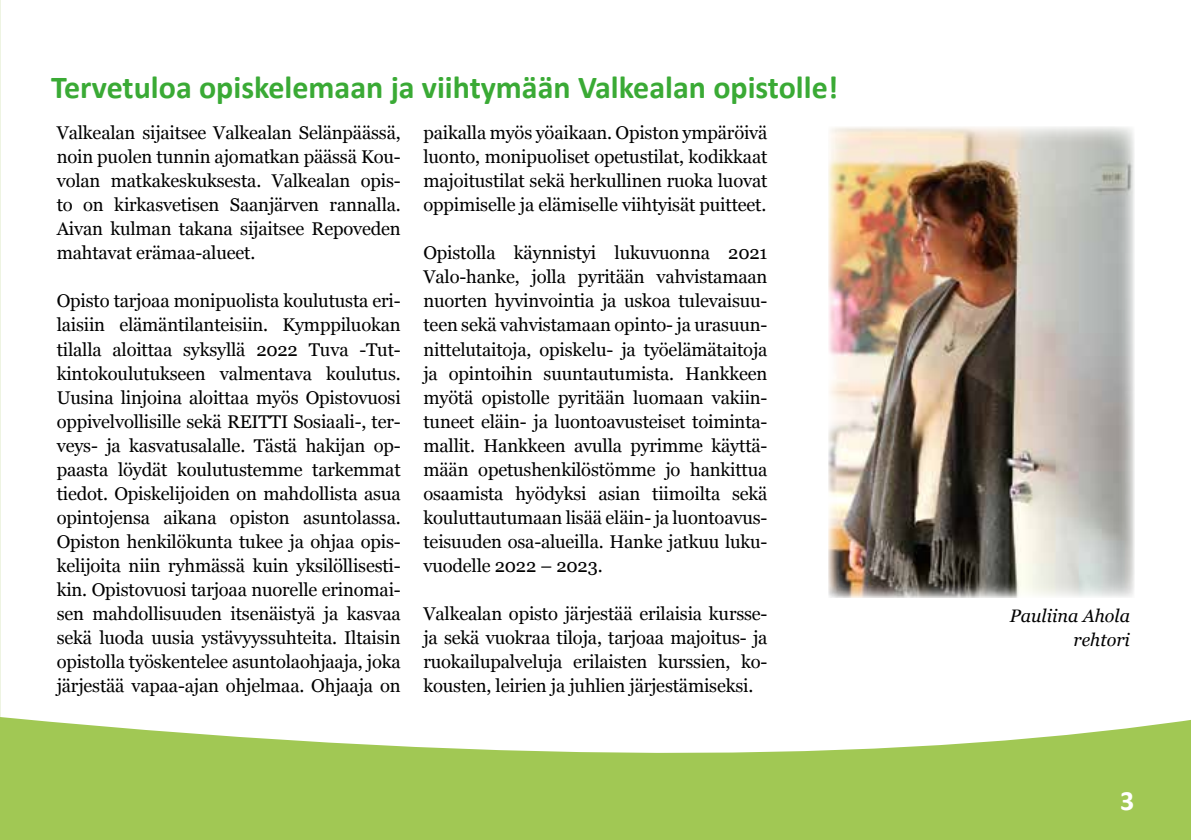
<style>
.page{position:relative;width:1191px;height:840px;background:#fff}
.page>*{position:absolute;margin:0;border:0;box-sizing:border-box;transform-origin:0 0}
.t1{font:700 32px "Calibri";color:#3aaa35}
.t2{font:700 28px "Calibri";color:#fff}
.t3{font:18.4px/24px "Georgia";letter-spacing:-.01em;color:#000;text-align:justify}
.t4{font:italic 18px/24px "Georgia";color:#000;text-align:right}
</style>
<div class="page">
<hr style="left:0;top:0;width:1px;height:839px;background:#eef4e2">
<img style="left:828px;top:127px;width:306px;height:470px">
<svg style="left:1px;top:717px;width:1190px;height:122px;fill:#a1c854"></svg>
<svg style="left:0;top:717px;width:1px;height:122px"></svg>
<h1 class="t1" style="left:51px;top:64px;width:788px">Tervetuloa opiskelemaan ja viihtymään Valkealan opistolle!</h1>
<p class="t3" style="left:423px;top:120px;width:345px">paikalla myös yöaikaan. Opiston ympäröivä luonto, monipuoliset opetustilat, kodikkaat majoitustilat sekä herkullinen ruoka luovat oppimiselle ja elämiselle viihtyisät puitteet.</p>
<p class="t3" style="left:423px;top:240px;width:345px">Opistolla käynnistyi lukuvuonna 2021<br>Valo-hanke, jolla pyritään vahvistamaan nuorten hyvinvointia ja uskoa tulevaisuu&shy;teen sekä vahvistamaan opinto- ja urasuun&shy;nittelutaitoja, opiskelu- ja työelämätaitoja ja opintoihin suuntautumista. Hankkeen myötä opistolle pyritään luomaan vakiin&shy;tuneet eläin- ja luontoavusteiset toiminta&shy;mallit. Hankkeen avulla pyrimme käyttä&shy;mään opetushenkilöstömme jo hankittua osaamista hyödyksi asian tiimoilta sekä kouluttautumaan lisää eläin- ja luontoavus&shy;teisuuden osa-alueilla. Hanke jatkuu luku&shy;vuodelle 2022 – 2023.</p>
<p class="t3" style="left:423px;top:600px;width:345px">Valkealan opisto järjestää erilaisia kursse&shy;ja sekä vuokraa tiloja, tarjoaa majoitus- ja ruokailupalveluja erilaisten kurssien, ko&shy;kousten, leirien ja juhlien järjestämiseksi.</p>
<p class="t3" style="left:57px;top:120px;width:345px">Valkealan sijaitsee Valkealan Selänpäässä, noin puolen tunnin ajomatkan päässä Kou&shy;volan matkakeskuksesta. Valkealan opis&shy;to on kirkasvetisen Saanjärven rannalla.<br>Aivan kulman takana sijaitsee Repoveden mahtavat erämaa-alueet.</p>
<p class="t3" style="left:57px;top:288px;width:345px">Opisto tarjoaa monipuolista koulutusta eri&shy;laisiin elämäntilanteisiin. Kymppiluokan tilalla aloittaa syksyllä 2022 Tuva -Tut&shy;kintokoulutukseen valmentava koulutus.<br>Uusina linjoina aloittaa myös Opistovuosi oppivelvollisille sekä REITTI Sosiaali-, ter&shy;veys- ja kasvatusalalle. Tästä hakijan op&shy;paasta löydät koulutustemme tarkemmat tiedot. Opiskelijoiden on mahdollista asua opintojensa aikana opiston asuntolassa.<br>Opiston henkilökunta tukee ja ohjaa opis&shy;kelijoita niin ryhmässä kuin yksilöllisesti&shy;kin. Opistovuosi tarjoaa nuorelle erinomai&shy;sen mahdollisuuden itsenäistyä ja kasvaa sekä luoda uusia ystävyyssuhteita. Iltaisin opistolla työskentelee asuntolaohjaaja, joka järjestää vapaa-ajan ohjelmaa. Ohjaaja on</p>
<p class="t4" style="left:1010px;top:603px;width:122px">Pauliina Ahola rehtori</p>
<h2 class="t2" style="left:1120px;top:780px;width:16px">3</h2>
</div>
